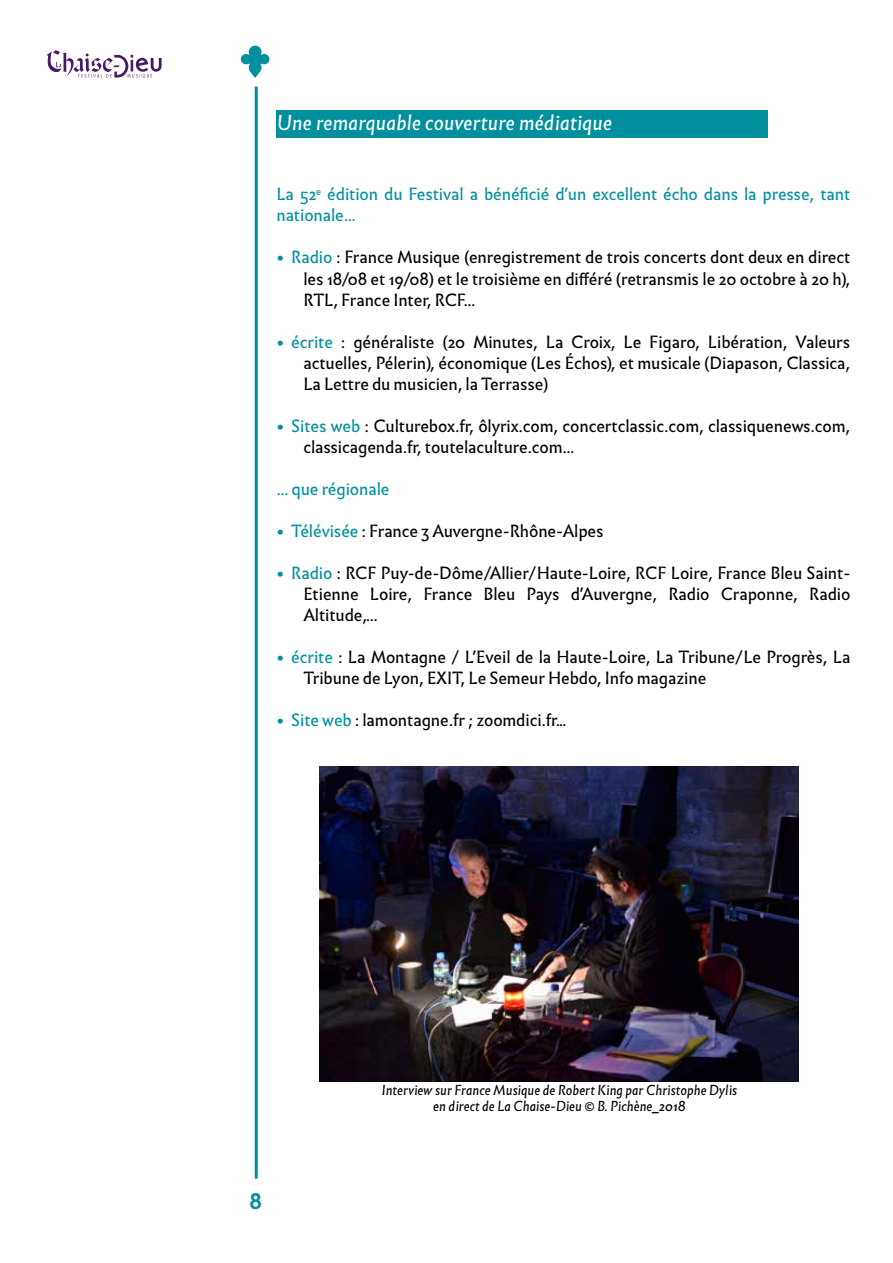
<style>
.page{position:relative;width:893px;height:1263px;background:#fff}
.page>*{position:absolute;margin:0;border:0;box-sizing:border-box;transform-origin:0 0}
.t1{font:700 21px "Infini";color:#008f9d}
.t2{font:italic 20.1px "Infini";color:#fff;scale:1.04 1}
.t3{font:16.5px/21px "Infini";letter-spacing:-.01em;color:#000;text-align:justify}
.t4{font:16.5px/21px "Infini";letter-spacing:-.01em;color:#008f9d}
.t5{font:italic 13.5px/16.2px "Infini";color:#000;text-align:center}
.s1{color:#008f9d}
</style>
<div class="page">
<svg style="left:47px;top:50px;width:115px;height:28px"></svg>
<hr style="left:255px;top:87px;width:3px;height:1092px;background:#008f9d">
<div style="left:276px;top:110px;width:492px;height:27px;background:#008f9d"></div>
<img style="left:320px;top:766px;width:479px;height:315px">
<svg style="left:241px;top:46px;width:28px;height:32px"></svg>
<p class="t2" style="left:276px;top:108px;width:324px">Une remarquable couverture médiatique</p>
<p class="t4" style="left:276px;top:183px;width:576px">La 52<sup>e</sup> édition du Festival a bénéficié d’un excellent écho dans la presse, tant nationale…</p>
<p class="t3" style="left:303px;top:246px;width:549px;text-indent:-27px"><span class="s1">• Radio</span> : France Musique (enregistrement de trois concerts dont deux en direct les 18/08 et 19/08) et le troisième en différé (retransmis le 20 octobre à 20 h), RTL, France Inter, RCF…</p>
<p class="t3" style="left:303px;top:330px;width:549px;text-indent:-27px"><span class="s1">• écrite</span> : généraliste (20 Minutes, La Croix, Le Figaro, Libération, Valeurs actuelles, Pélerin), économique (Les Échos), et musicale (Diapason, Classica, La Lettre du musicien, la Terrasse)</p>
<p class="t3" style="left:303px;top:414px;width:549px;text-indent:-27px"><span class="s1">• Sites web</span> : Culturebox.fr, ôlyrix.com, concertclassic.com, classiquenews.com, classicagenda.fr, toutelaculture.com…</p>
<p class="t4" style="left:276px;top:477px;width:115px">… que régionale</p>
<p class="t3" style="left:276px;top:519px;width:329px"><span class="s1">• Télévisée</span> : France 3 Auvergne-Rhône-Alpes</p>
<p class="t3" style="left:303px;top:561px;width:549px;text-indent:-27px"><span class="s1">• Radio</span> : RCF Puy-de-Dôme/Allier/Haute-Loire, RCF Loire, France Bleu Saint-Etienne Loire, France Bleu Pays d’Auvergne, Radio Craponne, Radio Altitude,…</p>
<p class="t3" style="left:303px;top:645px;width:549px;text-indent:-27px"><span class="s1">• écrite</span> : La Montagne / L’Eveil de la Haute-Loire, La Tribune/Le Progrès, La<br>Tribune de Lyon, EXIT, Le Semeur Hebdo, Info magazine</p>
<p class="t3" style="left:276px;top:708px;width:292px"><span class="s1">• Site web</span> : lamontagne.fr ; zoomdici.fr...</p>
<p class="t1" style="left:249px;top:1185px;width:15px">8</p>
<p class="t5" style="left:382px;top:1081px;width:357px">Interview sur France Musique de Robert King par Christophe Dylis en direct de La Chaise-Dieu © B. Pichène_2018</p>
</div>
